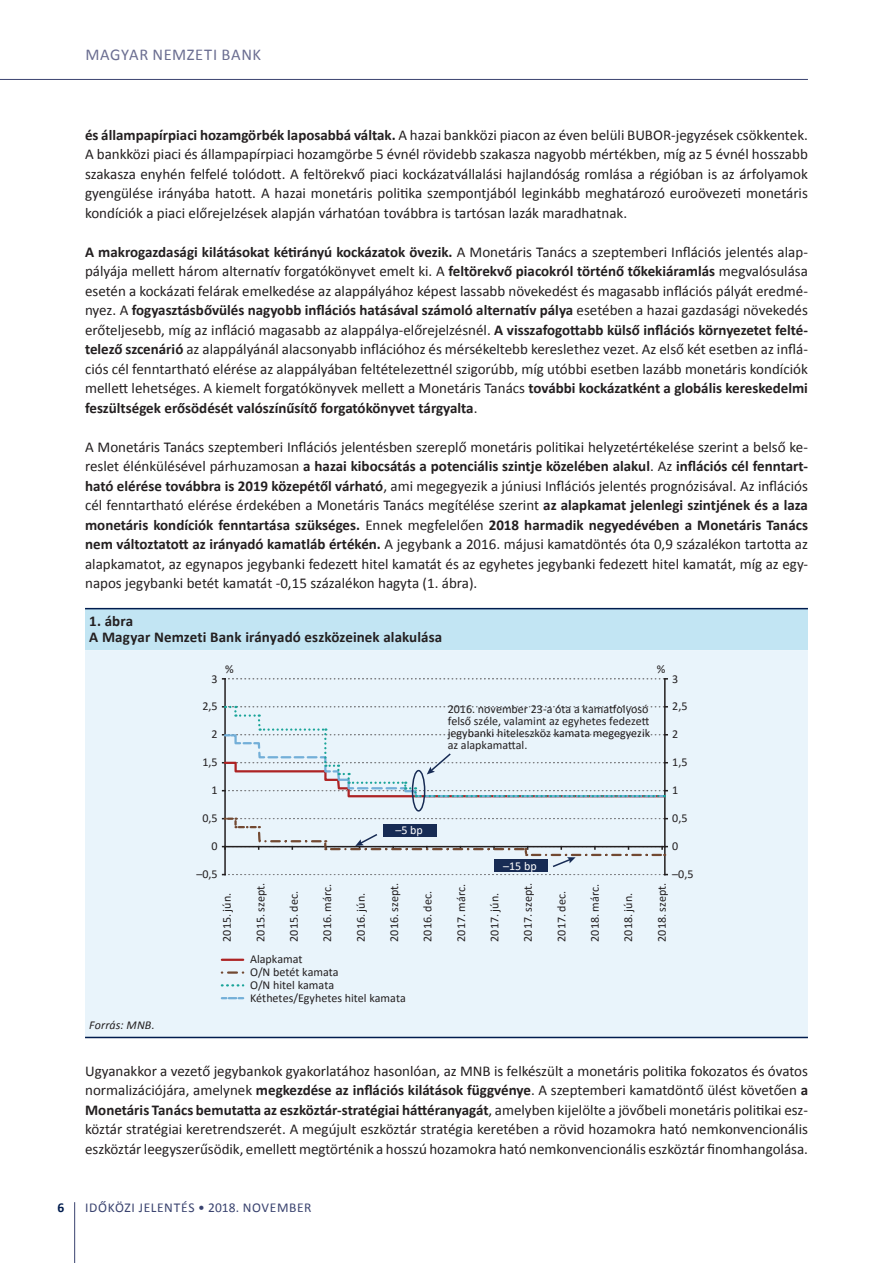
<style>
.page{position:relative;width:893px;height:1263px;background:#fff}
.page>*{position:absolute;margin:0;border:0;box-sizing:border-box;transform-origin:0 0}
.t1{font:16.5px "Calibri";letter-spacing:.04em;color:#6b6e91}
.t2{font:15px/19.5px "Calibri";color:#231f20;text-align:justify}
.t3{font:700 15px/15.8px "Calibri";letter-spacing:.005em;color:#231f20}
.t4{font:13.5px "Calibri";letter-spacing:.045em;color:#3a436f}
.t5{font:700 13.5px "Calibri";color:#001c4e}
.t6{font:12px/12px "Calibri";color:#231f20}
.t7{font:italic 12px "Calibri";letter-spacing:.01em;color:#231f20}
.t8{font:12px "Calibri";color:#fff}
.s1{font-weight:700}
</style>
<div class="page">
<hr style="left:74px;top:1202px;width:1px;height:61px;background:#3a436f">
<hr style="left:0;top:79px;width:808px;height:1px;background:#3a436f">
<div style="left:85px;top:609px;width:723px;height:41px;background:#c2e5f3"></div>
<div style="left:85px;top:650px;width:723px;height:387px;background:#e9f4fb"></div>
<hr style="left:85px;top:608px;width:723px;height:1px;background:#001c4e">
<hr style="left:85px;top:1037px;width:723px;height:1px;background:#001c4e">
<hr style="left:224px;top:679px;width:2px;height:195px;background:#231f20">
<svg style="left:223px;top:874px;width:444px;height:1px"></svg>
<svg style="left:223px;top:678px;width:444px;height:2px"></svg>
<hr style="left:664px;top:679px;width:2px;height:195px;background:#231f20">
<svg style="left:223px;top:817px;width:444px;height:51px;background:#d9e2e8"></svg>
<svg style="left:223px;top:706px;width:444px;height:92px;background:#dfeaf1"></svg>
<div style="left:384px;top:824px;width:53px;height:12px;background:#172b54"></div>
<div style="left:494px;top:860px;width:53px;height:12px;background:#172b54"></div>
<div style="left:412px;top:770px;width:13px;height:42px;border:2px solid #172b54;border-radius:50%"></div>
<hr style="left:222px;top:959px;width:21px;height:2px;background:#ad2324">
<svg style="left:222px;top:971px;width:22px;height:3px"></svg>
<svg style="left:222px;top:984px;width:21px;height:2px"></svg>
<svg style="left:222px;top:997px;width:21px;height:2px"></svg>
<p class="t1" style="left:85px;top:44px;width:177px">MAGYAR NEMZETI BANK</p>
<p class="t2" style="left:85px;top:125px;width:724px"><span class="s1">és állampapírpiaci hozamgörbék laposabbá váltak.</span> A hazai bankközi piacon az éven belüli BUBOR-jegyzések csökkentek.<br>A bankközi piaci és állampapírpiaci hozamgörbe 5 évnél rövidebb szakasza nagyobb mértékben, míg az 5 évnél hosszabb szakasza enyhén felfelé tolódott. A feltörekvő piaci kockázatvállalási hajlandóság romlása a régióban is az árfolyamok gyengülése irányába hatott. A hazai monetáris politika szempontjából leginkább meghatározó euroövezeti monetáris kondíciók a piaci előrejelzések alapján várhatóan továbbra is tartósan lazák maradhatnak.</p>
<p class="t2" style="left:85px;top:242px;width:724px"><span class="s1">A makrogazdasági kilátásokat kétirányú kockázatok övezik.</span> A Monetáris Tanács a szeptemberi Inflációs jelentés alap&shy;pályája mellett három alternatív forgatókönyvet emelt ki. A <span class="s1">feltörekvő piacokról történő tőkekiáramlás</span> megvalósulása esetén a kockázati felárak emelkedése az alappályához képest lassabb növekedést és magasabb inflációs pályát eredmé&shy;nyez. A <span class="s1">fogyasztásbővülés nagyobb inflációs hatásával számoló alternatív pálya</span> esetében a hazai gazdasági növekedés erőteljesebb, míg az infláció magasabb az alappálya-előrejelzésnél. <span class="s1">A visszafogottabb külső inflációs környezetet felté&shy;telező szcenárió</span> az alappályánál alacsonyabb inflációhoz és mérsékeltebb kereslethez vezet. Az első két esetben az inflá&shy;ciós cél fenntartható elérése az alappályában feltételezettnél szigorúbb, míg utóbbi esetben lazább monetáris kondíciók mellett lehetséges. A kiemelt forgatókönyvek mellett a Monetáris Tanács <span class="s1">további kockázatként a globális kereskedelmi feszültségek erősödését valószínűsítő forgatókönyvet tárgyalta</span>.</p>
<p class="t2" style="left:85px;top:437px;width:724px">A Monetáris Tanács szeptemberi Inflációs jelentésben szereplő monetáris politikai helyzetértékelése szerint a belső ke&shy;reslet élénkülésével párhuzamosan <span class="s1">a hazai kibocsátás a potenciális szintje közelében alakul</span>. Az <span class="s1">inflációs cél fenntart&shy;ható elérése továbbra is 2019 közepétől várható</span>, ami megegyezik a júniusi Inflációs jelentés prognózisával. Az inflációs cél fenntartható elérése érdekében a Monetáris Tanács megítélése szerint <span class="s1">az alapkamat jelenlegi szintjének és a laza monetáris kondíciók fenntartása szükséges.</span> Ennek megfelelően <span class="s1">2018 harmadik negyedévében a Monetáris Tanács nem változtatott az irányadó kamatláb értékén.</span> A jegybank a 2016. májusi kamatdöntés óta 0,9 százalékon tartotta az alapkamatot, az egynapos jegybanki fedezett hitel kamatát és az egyhetes jegybanki fedezett hitel kamatát, míg az egy&shy;napos jegybanki betét kamatát -0,15 százalékon hagyta (1. ábra).</p>
<p class="t3" style="left:89px;top:613px;width:354px">1. ábra<br>A Magyar Nemzeti Bank irányadó eszközeinek alakulása</p>
<p class="t6" style="left:211px;top:672px;width:8px">3</p>
<p class="t6" style="left:202px;top:700px;width:17px">2,5</p>
<p class="t6" style="left:211px;top:728px;width:8px">2</p>
<p class="t6" style="left:225px;top:663px;width:10px">%</p>
<p class="t6" style="left:657px;top:663px;width:10px">%</p>
<p class="t6" style="left:448px;top:702px;width:204px">2016. november 23-a óta a kamatfolyosó felső széle, valamint az egyhetes fedezett jegybanki hiteleszköz kamata megegyezik az alapkamattal.</p>
<p class="t6" style="left:672px;top:672px;width:8px">3</p>
<p class="t6" style="left:672px;top:700px;width:17px">2,5</p>
<p class="t6" style="left:672px;top:728px;width:8px">2</p>
<p class="t6" style="left:202px;top:756px;width:17px">1,5</p>
<p class="t6" style="left:672px;top:756px;width:17px">1,5</p>
<p class="t6" style="left:211px;top:784px;width:8px">1</p>
<p class="t6" style="left:672px;top:784px;width:8px">1</p>
<p class="t6" style="left:202px;top:812px;width:17px">0,5</p>
<p class="t8" style="left:395px;top:821px;width:29px">–5 bp</p>
<p class="t6" style="left:672px;top:812px;width:17px">0,5</p>
<p class="t6" style="left:211px;top:840px;width:8px">0</p>
<p class="t6" style="left:672px;top:840px;width:8px">0</p>
<p class="t6" style="left:196px;top:868px;width:23px">–0,5</p>
<p class="t8" style="left:503px;top:857px;width:35px">–15 bp</p>
<p class="t6" style="left:672px;top:868px;width:23px">–0,5</p>
<p class="t6" style="left:221px;top:942px;width:50px;rotate:-90deg">2015. jún.</p>
<p class="t6" style="left:254px;top:942px;width:61px;rotate:-90deg">2015. szept.</p>
<p class="t6" style="left:287px;top:942px;width:52px;rotate:-90deg">2015. dec.</p>
<p class="t6" style="left:321px;top:942px;width:59px;rotate:-90deg">2016. márc.</p>
<p class="t6" style="left:354px;top:942px;width:50px;rotate:-90deg">2016. jún.</p>
<p class="t6" style="left:388px;top:942px;width:61px;rotate:-90deg">2016. szept.</p>
<p class="t6" style="left:421px;top:942px;width:52px;rotate:-90deg">2016. dec.</p>
<p class="t6" style="left:455px;top:942px;width:59px;rotate:-90deg">2017. márc.</p>
<p class="t6" style="left:488px;top:942px;width:50px;rotate:-90deg">2017. jún.</p>
<p class="t6" style="left:522px;top:942px;width:61px;rotate:-90deg">2017. szept.</p>
<p class="t6" style="left:555px;top:942px;width:52px;rotate:-90deg">2017. dec.</p>
<p class="t6" style="left:588px;top:942px;width:59px;rotate:-90deg">2018. márc.</p>
<p class="t6" style="left:622px;top:942px;width:50px;rotate:-90deg">2018. jún.</p>
<p class="t6" style="left:655px;top:942px;width:61px;rotate:-90deg">2018. szept.</p>
<p class="t7" style="left:89px;top:1017px;width:67px">Forrás: MNB.</p>
<p class="t6" style="left:250px;top:952px;width:157px;line-height:12.8px">Alapkamat<br>O/N betét kamata<br>O/N hitel kamata<br>Kéthetes/Egyhetes hitel kamata</p>
<p class="t2" style="left:85px;top:1061px;width:724px">Ugyanakkor a vezető jegybankok gyakorlatához hasonlóan, az MNB is felkészült a monetáris politika fokozatos és óvatos normalizációjára, amelynek <span class="s1">megkezdése az inflációs kilátások függvénye</span>. A szeptemberi kamatdöntő ülést követően <span class="s1">a Monetáris Tanács bemutatta az eszköztár-stratégiai háttéranyagát</span>, amelyben kijelölte a jövőbeli monetáris politikai esz&shy;köztár stratégiai keretrendszerét. A megújult eszköztár stratégia keretében a rövid hozamokra ható nemkonvencionális eszköztár leegyszerűsödik, emellett megtörténik a hosszú hozamokra ható nemkonvencionális eszköztár finomhangolása.</p>
<p class="t5" style="left:57px;top:1199px;width:8px">6</p>
<p class="t4" style="left:85px;top:1199px;width:228px">IDŐKÖZI JELENTÉS • 2018. NOVEMBER</p>
</div>
